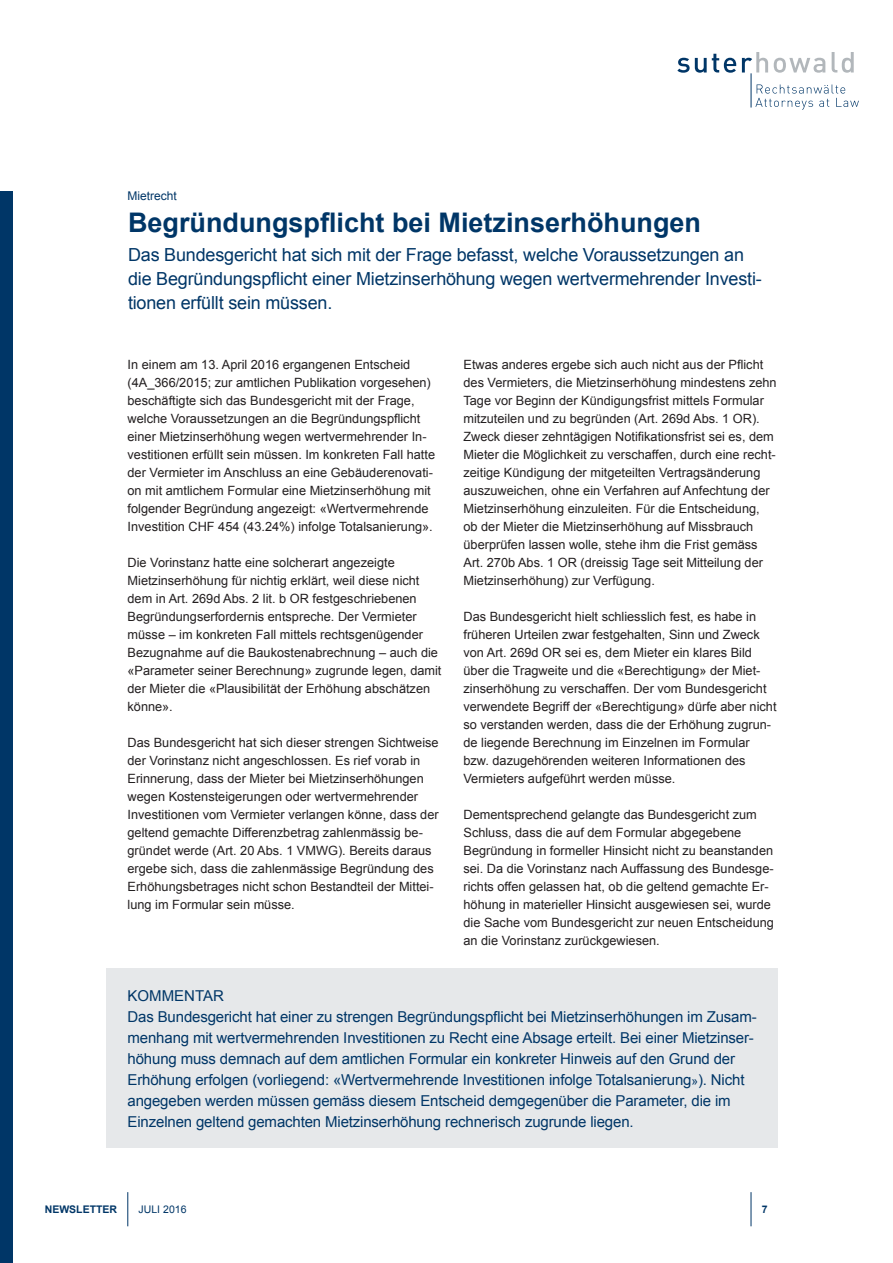
<style>
.page{position:relative;width:893px;height:1263px;background:#fff}
.page>*{position:absolute;margin:0;border:0;box-sizing:border-box;transform-origin:0 0}
.t1{font:700 27px "Arial";color:#003667}
.t2{font:18px/24px "Arial";letter-spacing:-.01em;color:#003667}
.t3{font:15px/21px "Arial";letter-spacing:-.01em;color:#003667}
.t4{font:12.75px/18px "Arial";color:#231f20}
.t5{font:12px "Arial";color:#003667}
.t6{font:700 10.5px "Arial";color:#003667}
.t7{font:10.5px "Arial";color:#003667}
.s1{font-size:12px}
</style>
<div class="page">
<svg style="left:755px;top:85px;width:104px;height:25px"></svg>
<hr style="left:751px;top:73px;width:1px;height:35px;background:#003667">
<svg style="left:677px;top:54px;width:59px;height:19px"></svg>
<svg style="left:742px;top:52px;width:26px;height:21px"></svg>
<svg style="left:774px;top:58px;width:51px;height:15px"></svg>
<svg style="left:832px;top:52px;width:22px;height:21px"></svg>
<hr style="left:128px;top:1192px;width:1px;height:34px;background:#003667">
<hr style="left:751px;top:1192px;width:1px;height:34px;background:#003667">
<div style="left:0;top:191px;width:12px;height:1072px;background:#003667"></div>
<div style="left:106px;top:969px;width:672px;height:179px;background:#e6e8ea"></div>
<p class="t5" style="left:128px;top:188px;width:51px">Mietrecht</p>
<h1 class="t1" style="left:128px;top:205px;width:575px">Begründungspflicht bei Mietzinserhöhungen</h1>
<h2 class="t2" style="left:128px;top:243px;width:635px">Das Bundesgericht hat sich mit der Frage befasst, welche Voraussetzungen an die Begründungspflicht einer Mietzinserhöhung wegen wertvermehrender Investi&shy;tionen erfüllt sein müssen.</h2>
<p class="t4" style="left:128px;top:356px;width:309px">In einem am 13. April 2016 ergangenen Entscheid (4A_366/2015; zur amtlichen Publikation vorgesehen) beschäftigte sich das Bundesgericht mit der Frage, welche Voraussetzungen an die Begründungspflicht einer Mietzinserhöhung wegen wertvermehrender In&shy;vestitionen erfüllt sein müssen. Im konkreten Fall hatte der Vermieter im Anschluss an eine Gebäuderenovati&shy;on mit amtlichem Formular eine Mietzinserhöhung mit folgender Begründung angezeigt: «Wertvermehrende Investition CHF 454 (43.24%) infolge Totalsanierung».</p>
<p class="t4" style="left:128px;top:554px;width:315px">Die Vorinstanz hatte eine solcherart angezeigte Mietzinserhöhung für nichtig erklärt, weil diese nicht dem in Art. 269d Abs. 2 lit. b OR festgeschriebenen Begründungserfordernis entspreche. Der Vermieter müsse – im konkreten Fall mittels rechtsgenügender Bezugnahme auf die Baukostenabrechnung – auch die «Parameter seiner Berechnung» zugrunde legen, damit der Mieter die «Plausibilität der Erhöhung abschätzen könne».</p>
<p class="t4" style="left:128px;top:734px;width:313px">Das Bundesgericht hat sich dieser strengen Sichtweise der Vorinstanz nicht angeschlossen. Es rief vorab in Erinnerung, dass der Mieter bei Mietzinserhöhungen wegen Kostensteigerungen oder wertvermehrender Investitionen vom Vermieter verlangen könne, dass der geltend gemachte Differenzbetrag zahlenmässig be&shy;gründet werde (Art. 20 Abs. 1 VMWG). Bereits daraus ergebe sich, dass die zahlenmässige Begründung des Erhöhungsbetrages nicht schon Bestandteil der Mittei&shy;lung im Formular sein müsse.</p>
<p class="t4" style="left:463px;top:356px;width:315px">Etwas anderes ergebe sich auch nicht aus der Pflicht des Vermieters, die Mietzinserhöhung mindestens zehn Tage vor Beginn der Kündigungsfrist mittels Formular mitzuteilen und zu begründen (Art. 269d Abs. 1 OR).<br>Zweck dieser zehntägigen Notifikationsfrist sei es, dem Mieter die Möglichkeit zu verschaffen, durch eine recht&shy;zeitige Kündigung der mitgeteilten Vertragsänderung auszuweichen, ohne ein Verfahren auf Anfechtung der Mietzinserhöhung einzuleiten. Für die Entscheidung, ob der Mieter die Mietzinserhöhung auf Missbrauch überprüfen lassen wolle, stehe ihm die Frist gemäss Art. 270b Abs. 1 OR (dreissig Tage seit Mitteilung der Mietzinserhöhung) zur Verfügung.</p>
<p class="t4" style="left:463px;top:608px;width:315px">Das Bundesgericht hielt schliesslich fest, es habe in früheren Urteilen zwar festgehalten, Sinn und Zweck von Art. 269d OR sei es, dem Mieter ein klares Bild über die Tragweite und die «Berechtigung» der Miet&shy;zinserhöhung zu verschaffen. Der vom Bundesgericht verwendete Begriff der «Berechtigung» dürfe aber nicht so verstanden werden, dass die der Erhöhung zugrun&shy;de liegende Berechnung im Einzelnen im Formular bzw. dazugehörenden weiteren Informationen des Vermieters aufgeführt werden müsse.</p>
<p class="t4" style="left:463px;top:806px;width:312px">Dementsprechend gelangte das Bundesgericht zum Schluss, dass die auf dem Formular abgegebene Begründung in formeller Hinsicht nicht zu beanstanden sei. Da die Vorinstanz nach Auffassung des Bundesge&shy;richts offen gelassen hat, ob die geltend gemachte Er&shy;höhung in materieller Hinsicht ausgewiesen sei, wurde die Sache vom Bundesgericht zur neuen Entscheidung an die Vorinstanz zurückgewiesen.</p>
<p class="t3" style="left:128px;top:985px;width:631px">KOMMENTAR<br>Das Bundesgericht hat einer zu strengen Begründungspflicht bei Mietzinserhöhungen im Zusam&shy;menhang mit wertvermehrenden Investitionen zu Recht eine Absage erteilt. Bei einer Mietzinser&shy;höhung muss demnach auf dem amtlichen Formular ein konkreter Hinweis auf den Grund der Erhöhung erfolgen (vorliegend: «Wertvermehrende Investitionen infolge Totalsanierung<span class="s1">»</span>). Nicht angegeben werden müssen gemäss diesem Entscheid demgegenüber die Parameter, die im Einzelnen geltend gemachten Mietzinserhöhung rechnerisch zugrunde liegen.</p>
<p class="t6" style="left:45px;top:1202px;width:74px">NEWSLETTER</p>
<p class="t7" style="left:139px;top:1202px;width:49px">JULI 2016</p>
<p class="t6" style="left:762px;top:1202px;width:7px">7</p>
</div>
